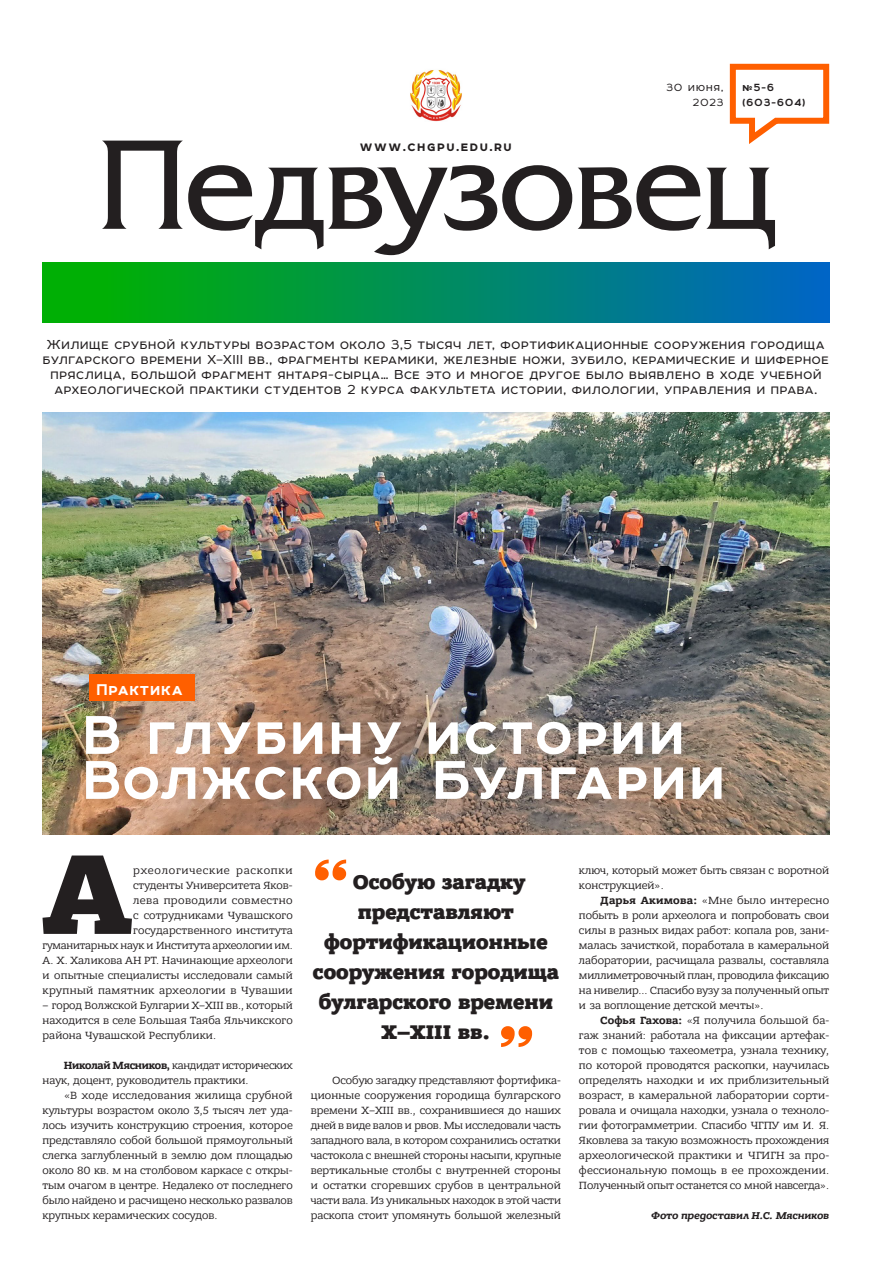
<style>
.page{position:relative;width:893px;height:1263px;background:#fff}
.page>*{position:absolute;margin:0;border:0;box-sizing:border-box;transform-origin:0 0}
.cmTt{font:126px "Friz Quadrata";color:#231f20}
.fuBdA{font:700 120.6px "Bandera VV Heavy";color:#231f20}
.fuHd{font:900 63px/45px "Room";letter-spacing:.035em;color:#fff}
.fuQt{font:700 21px/30px "Bandera VV Heavy";color:#231f20;text-align:center}
.cmHd{font:900 18px "Room";letter-spacing:.05em;color:#fff}
.fuLd{font:15px/15px "Room";letter-spacing:.045em;color:#231f20;text-align:center}
.cmCp{font:900 15px "Room";letter-spacing:.1em;color:#231f20}
.nvBdA{font:900 12px "Room";letter-spacing:.105em;color:#231f20}
.nvBd{font:12px "Room";letter-spacing:.1em;color:#231f20}
.fuBd{font:11.1px/15px "Bandera VV";color:#231f20;text-align:justify}
.fuBdA-2{font:11.1px/15px "Bandera VV";letter-spacing:.01em;color:#231f20;text-align:right}
.cmCrA{font:italic 700 10.5px "Bandera VV";letter-spacing:.01em;color:#231f20}
.s1{font-weight:700}
</style>
<div class="page">
<img style="left:43px;top:413px;width:786px;height:421px">
<div style="left:43px;top:263px;width:786px;height:60px;background:linear-gradient(to right,#00b400,#0065c5)"></div>
<svg style="left:729px;top:63px;width:101px;height:81px"></svg>
<svg style="left:315px;top:859px;width:31px;height:21px"></svg>
<svg style="left:501px;top:1026px;width:31px;height:21px"></svg>
<div style="left:89px;top:674px;width:106px;height:27px;background:#ff5f00"></div>
<img style="left:410px;top:70px;width:52px;height:52px">
<p class="nvBd" style="left:666px;top:81px;width:58px">30 июня,</p>
<p class="nvBd" style="left:693px;top:96px;width:32px">2023</p>
<p class="nvBdA" style="left:743px;top:81px;width:33px">№5-6</p>
<p class="nvBdA" style="left:743px;top:96px;width:64px">(603-604)</p>
<p class="cmTt" style="left:97px;top:113px;width:680px">Педвузовец</p>
<p class="cmCp" style="left:360px;top:138px;width:153px">www.chgpu.edu.ru</p>
<p class="fuLd" style="left:43px;top:337px;width:787px">Жилище срубной культуры возрастом около 3,5 тысяч лет, фортификационные сооружения городища булгарского времени X–XIII вв., фрагменты керамики, железные ножи, зубило, керамические и шиферное пряслица, большой фрагмент янтаря-сырца… Все это и многое другое было выявлено в ходе учебной археологической практики студентов 2 курса факультета истории, филологии, управления и права.</p>
<p class="cmHd" style="left:96px;top:679px;width:88px">Практика</p>
<p class="fuHd" style="left:83px;top:712px;width:643px">В глубину истории<br>Волжской Булгарии</p>
<p class="fuBdA" style="left:42px;top:817px;width:91px">А</p>
<p class="fuBdA-2" style="left:43px;top:863px;width:252px">рхеологические раскопки<br>студенты Университета Яков-<br>лева проводили совместно<br>с сотрудниками Чувашского государственного института<br>гуманитарных наук и Института археологии им.<br>А. Х. Халикова АН РТ. Начинающие археологи и опытные специалисты исследовали самый крупный памятник археологии в Чувашии</p>
<p class="fuBdA-2" style="left:43px;top:998px;width:252px;text-align:justify">– город Волжской Булгарии X–XIII вв., который находится в селе Большая Таяба Яльчикского района Чувашской Республики.</p>
<p class="fuBd" style="left:43px;top:1058px;width:252px;text-indent:21px"><span class="s1">Николай Мясников,</span> кандидат исторических наук, доцент, руководитель практики.</p>
<p class="fuBd" style="left:43px;top:1088px;width:252px;text-indent:21px">«В ходе исследования жилища срубной культуры возрастом около 3,5 тысяч лет уда&shy;лось изучить конструкцию строения, которое представляло собой большой прямоугольный слегка заглубленный в землю дом площадью около 80 кв. м на столбовом каркасе с откры&shy;тым очагом в центре. Недалеко от последнего было найдено и расчищено несколько развалов крупных керамических сосудов.</p>
<p class="fuQt" style="left:313px;top:868px;width:247px">Особую загадку представляют фортификационные сооружения городища булгарского времени<br>X–XIII вв.</p>
<p class="fuBd" style="left:311px;top:1073px;width:252px;text-indent:21px">Особую загадку представляют фортифика&shy;ционные сооружения городища булгарского времени X–XIII вв., сохранившиеся до наших дней в виде валов и рвов. Мы исследовали часть западного вала, в котором сохранились остатки частокола с внешней стороны насыпи, крупные вертикальные столбы с внутренней стороны и остатки сгоревших срубов в центральной части вала. Из уникальных находок в этой части раскопа стоит упомянуть большой железный</p>
<p class="fuBd" style="left:579px;top:863px;width:252px">ключ, который может быть связан с воротной конструкцией».</p>
<p class="fuBd" style="left:579px;top:893px;width:252px;text-indent:21px"><span class="s1">Дарья Акимова:</span> «Мне было интересно побыть в роли археолога и попробовать свои силы в разных видах работ: копала ров, зани&shy;малась зачисткой, поработала в камеральной лаборатории, расчищала развалы, составляла миллиметровочный план, проводила фиксацию на нивелир... Спасибо вузу за полученный опыт и за воплощение детской мечты».</p>
<p class="fuBd" style="left:579px;top:1013px;width:252px;text-indent:21px"><span class="s1">Софья Гахова:</span> «Я получила большой ба&shy;гаж знаний: работала на фиксации артефак&shy;тов с помощью тахеометра, узнала технику, по которой проводятся раскопки, научилась определять находки и их приблизительный возраст, в камеральной лаборатории сорти&shy;ровала и очищала находки, узнала о техноло&shy;гии фотограмметрии. Спасибо ЧГПУ им И. Я.<br>Яковлева за такую возможность прохождения археологической практики и ЧГИГН за про&shy;фессиональную помощь в ее прохождении.<br>Полученный опыт останется со мной навсегда».</p>
<p class="cmCrA" style="left:651px;top:1209px;width:179px">Фото предоставил Н.С. Мясников</p>
</div>
